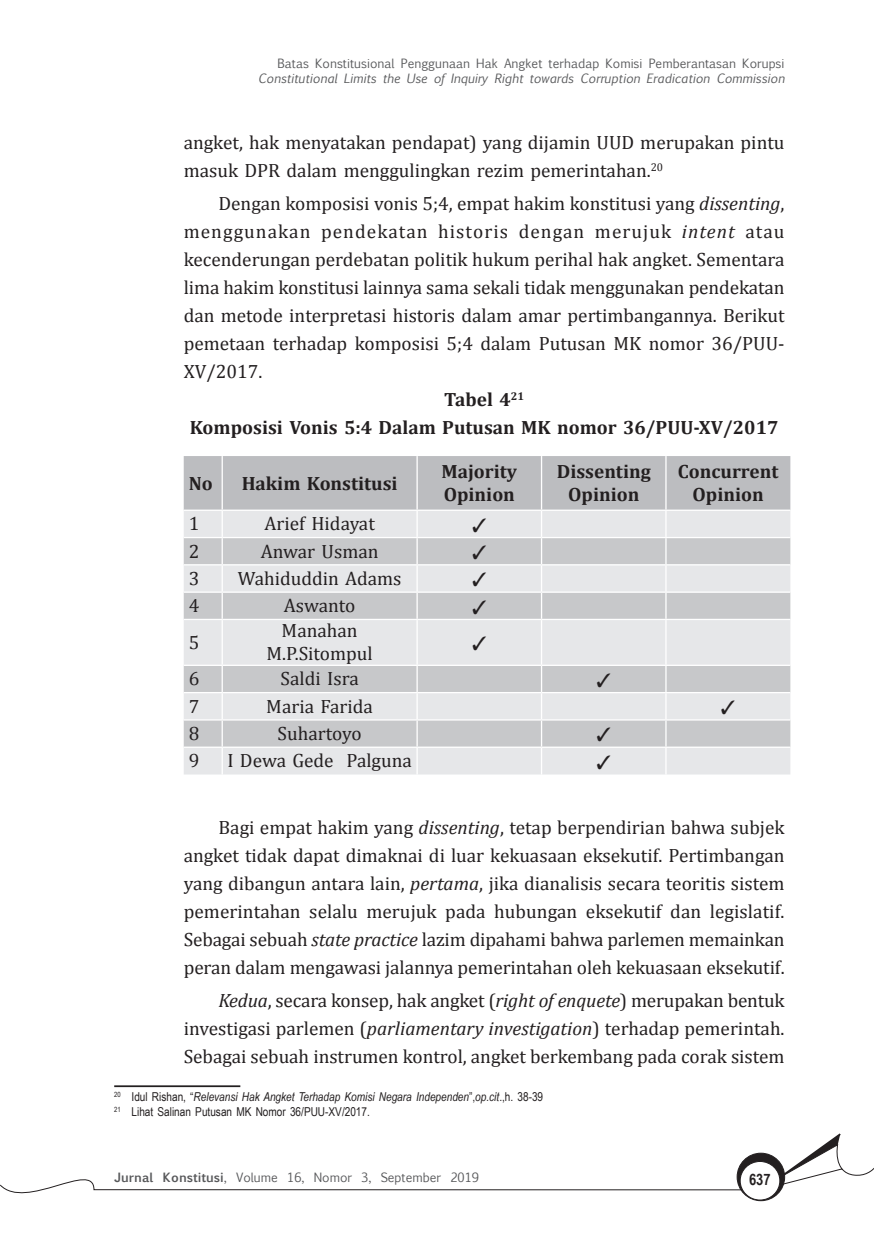
<style>
.page{position:relative;width:874px;height:1241px;background:#fff}
.page>*{position:absolute;margin:0;border:0;box-sizing:border-box;transform-origin:0 0}
.body_teks_ok{font:19.25px/28px "Cambria";color:#231f20;text-align:justify}
.body_teks_ok-2{font:700 19.25px/23.1px "Cambria";color:#231f20;text-align:center}
.t1{font:700 15.75px "Arial Narrow";color:#231f20}
.t2{font:12.25px "Euphemia UCAS";color:#57585a}
.footnot{font:italic 12.25px "Arial Narrow";color:#231f20}
.t3{font:italic 12.25px "Euphemia UCAS";color:#57585a}
.footnot-2{font:12.25px "Arial Narrow";color:#231f20}
.s1{font-style:italic}
.s2{font-style:normal}
.s3{font-weight:700}
</style>
<div class="page">
<svg style="left:0;top:1133px;width:873px;height:69px"></svg>
<div style="left:736px;top:1152px;width:48px;height:48px;background:#231f20;border-radius:50%"></div>
<div style="left:736px;top:1152px;width:48px;height:48px;border:1px solid #231f20;border-radius:50%"></div>
<div style="left:739px;top:1161px;width:40px;height:38px;background:#fff;border-radius:50%"></div>
<div style="left:739px;top:1160px;width:40px;height:40px;border:1px solid #231f20;border-radius:50%"></div>
<div style="left:184px;top:748px;width:606px;height:26px;background:#e6e7e9"></div>
<svg style="left:184px;top:620px;width:606px;height:126px;background:#d9dadc"></svg>
<hr style="left:221px;top:620px;width:2px;height:44px;background:#fff">
<hr style="left:416px;top:620px;width:1px;height:44px;background:#fff">
<hr style="left:540px;top:620px;width:2px;height:44px;background:#fff">
<hr style="left:665px;top:620px;width:1px;height:44px;background:#fff">
<hr style="left:184px;top:664px;width:38px;height:2px;background:#fff">
<hr style="left:222px;top:664px;width:195px;height:2px;background:#fff">
<hr style="left:221px;top:666px;width:2px;height:26px;background:#fff">
<hr style="left:417px;top:664px;width:124px;height:2px;background:#fff">
<hr style="left:541px;top:664px;width:124px;height:2px;background:#fff">
<hr style="left:540px;top:666px;width:2px;height:26px;background:#fff">
<hr style="left:665px;top:664px;width:125px;height:2px;background:#fff">
<hr style="left:184px;top:692px;width:38px;height:1px;background:#fff">
<hr style="left:222px;top:692px;width:195px;height:1px;background:#fff">
<hr style="left:221px;top:693px;width:2px;height:26px;background:#fff">
<hr style="left:417px;top:692px;width:124px;height:1px;background:#fff">
<hr style="left:541px;top:692px;width:124px;height:1px;background:#fff">
<hr style="left:540px;top:693px;width:2px;height:26px;background:#fff">
<hr style="left:665px;top:692px;width:125px;height:1px;background:#fff">
<hr style="left:184px;top:719px;width:38px;height:1px;background:#fff">
<hr style="left:222px;top:719px;width:195px;height:1px;background:#fff">
<hr style="left:221px;top:720px;width:2px;height:26px;background:#fff">
<hr style="left:417px;top:719px;width:124px;height:1px;background:#fff">
<hr style="left:541px;top:719px;width:124px;height:1px;background:#fff">
<hr style="left:540px;top:720px;width:2px;height:26px;background:#fff">
<hr style="left:665px;top:719px;width:125px;height:1px;background:#fff">
<hr style="left:221px;top:747px;width:2px;height:27px;background:#fff">
<svg style="left:416px;top:666px;width:1px;height:108px"></svg>
<hr style="left:540px;top:747px;width:2px;height:27px;background:#fff">
<svg style="left:665px;top:666px;width:1px;height:108px"></svg>
<hr style="left:114px;top:1085px;width:126px;height:1px;background:#231f20">
<svg style="left:184px;top:456px;width:606px;height:162px;background:#cfd0d2"></svg>
<svg style="left:472px;top:636px;width:13px;height:14px"></svg>
<svg style="left:597px;top:673px;width:13px;height:14px"></svg>
<svg style="left:721px;top:700px;width:13px;height:14px"></svg>
<svg style="left:597px;top:727px;width:13px;height:14px"></svg>
<svg style="left:597px;top:754px;width:13px;height:14px"></svg>
<p class="t2" style="left:277px;top:55px;width:508px">Batas Konstitusional Penggunaan Hak Angket terhadap Komisi Pemberantasan Korupsi</p>
<p class="t3" style="left:258px;top:70px;width:528px">Constitutional Limits the Use of Inquiry Right towards Corruption Eradication Commission</p>
<p class="body_teks_ok" style="left:184px;top:128px;width:602px">angket, hak menyatakan pendapat) yang dijamin UUD merupakan pintu masuk DPR dalam menggulingkan rezim pemerintahan.<sup>20</sup></p>
<p class="body_teks_ok" style="left:184px;top:189px;width:602px;text-indent:35px">Dengan komposisi vonis 5;4, empat hakim konstitusi yang <span class="s1">dissenting</span>, menggunakan pendekatan historis dengan merujuk <span class="s1">intent</span> atau kecenderungan perdebatan politik hukum perihal hak angket. Sementara lima hakim konstitusi lainnya sama sekali tidak menggunakan pendekatan dan metode interpretasi historis dalam amar pertimbangannya. Berikut pemetaan terhadap komposisi 5;4 dalam Putusan MK nomor 36/PUU-XV/2017.</p>
<p class="body_teks_ok-2" style="left:444px;top:387px;width:81px">Tabel 4<sup>21</sup></p>
<p class="body_teks_ok-2" style="left:190px;top:415px;width:590px">Komposisi Vonis 5:4 Dalam Putusan MK nomor 36/PUU-XV/2017</p>
<p class="body_teks_ok-2" style="left:189px;top:471px;width:26px">No</p>
<p class="body_teks_ok-2" style="left:241px;top:471px;width:157px">Hakim Konstitusi</p>
<p class="body_teks_ok-2" style="left:441px;top:459px;width:77px;text-align:left">Majority<br>Opinion</p>
<p class="body_teks_ok-2" style="left:556px;top:459px;width:95px">Dissenting<br>Opinion</p>
<p class="body_teks_ok-2" style="left:677px;top:459px;width:102px">Concurrent<br>Opinion</p>
<p class="body_teks_ok" style="left:189px;top:509px;width:12px">1</p>
<p class="body_teks_ok" style="left:264px;top:509px;width:112px">Arief Hidayat</p>
<p class="body_teks_ok" style="left:189px;top:537px;width:12px">2</p>
<p class="body_teks_ok" style="left:261px;top:537px;width:119px">Anwar Usman</p>
<p class="body_teks_ok" style="left:189px;top:564px;width:12px">3</p>
<p class="body_teks_ok" style="left:238px;top:564px;width:165px">Wahiduddin Adams</p>
<p class="body_teks_ok" style="left:189px;top:591px;width:12px">4</p>
<p class="body_teks_ok" style="left:284px;top:591px;width:73px">Aswanto</p>
<p class="body_teks_ok" style="left:189px;top:628px;width:12px">5</p>
<p class="body_teks_ok" style="left:266px;top:619px;width:108px;line-height:23.1px;text-align:center">Manahan<br>M.P.Sitompul</p>
<p class="body_teks_ok" style="left:189px;top:664px;width:12px">6</p>
<p class="body_teks_ok" style="left:280px;top:664px;width:80px">Saldi Isra</p>
<p class="body_teks_ok" style="left:189px;top:692px;width:12px">7</p>
<p class="body_teks_ok" style="left:266px;top:692px;width:108px">Maria Farida</p>
<p class="body_teks_ok" style="left:189px;top:719px;width:12px">8</p>
<p class="body_teks_ok" style="left:277px;top:719px;width:85px">Suhartoyo</p>
<p class="body_teks_ok" style="left:189px;top:746px;width:12px">9</p>
<p class="body_teks_ok" style="left:227px;top:746px;width:186px">I Dewa Gede Palguna</p>
<p class="body_teks_ok" style="left:184px;top:812px;width:602px;text-indent:35px">Bagi empat hakim yang <span class="s1">dissenting</span>, tetap berpendirian bahwa subjek angket tidak dapat dimaknai di luar kekuasaan eksekutif. Pertimbangan yang dibangun antara lain, <span class="s1">pertama</span>, jika dianalisis secara teoritis sistem pemerintahan selalu merujuk pada hubungan eksekutif dan legislatif.<br>Sebagai sebuah <span class="s1">state practice</span> lazim dipahami bahwa parlemen memainkan peran dalam mengawasi jalannya pemerintahan oleh kekuasaan eksekutif.</p>
<p class="body_teks_ok" style="left:184px;top:985px;width:602px;text-indent:35px"><span class="s1">Kedua</span>, secara konsep, hak angket (<span class="s1">right of enquete</span>) merupakan bentuk investigasi parlemen (<span class="s1">parliamentary investigation</span>) terhadap pemerintah.<br>Sebagai sebuah instrumen kontrol, angket berkembang pada corak sistem</p>
<p class="footnot" style="left:114px;top:1087px;width:430px"><sup>20</sup> <span class="s2">Idul Rishan, “</span>Relevansi Hak Angket Terhadap Komisi Negara Independen<span class="s2">”,</span>op.cit<span class="s2">.,h. 38-39</span></p>
<p class="footnot-2" style="left:114px;top:1102px;width:257px"><sup>21</sup> Lihat Salinan Putusan MK Nomor 36/PUU-XV/2017.</p>
<p class="t2" style="left:114px;top:1168px;width:366px"><span class="s3">Jurnal Konstitusi</span>, Volume 16, Nomor 3, September 2019</p>
<p class="t1" style="left:748px;top:1167px;width:23px">637</p>
</div>
